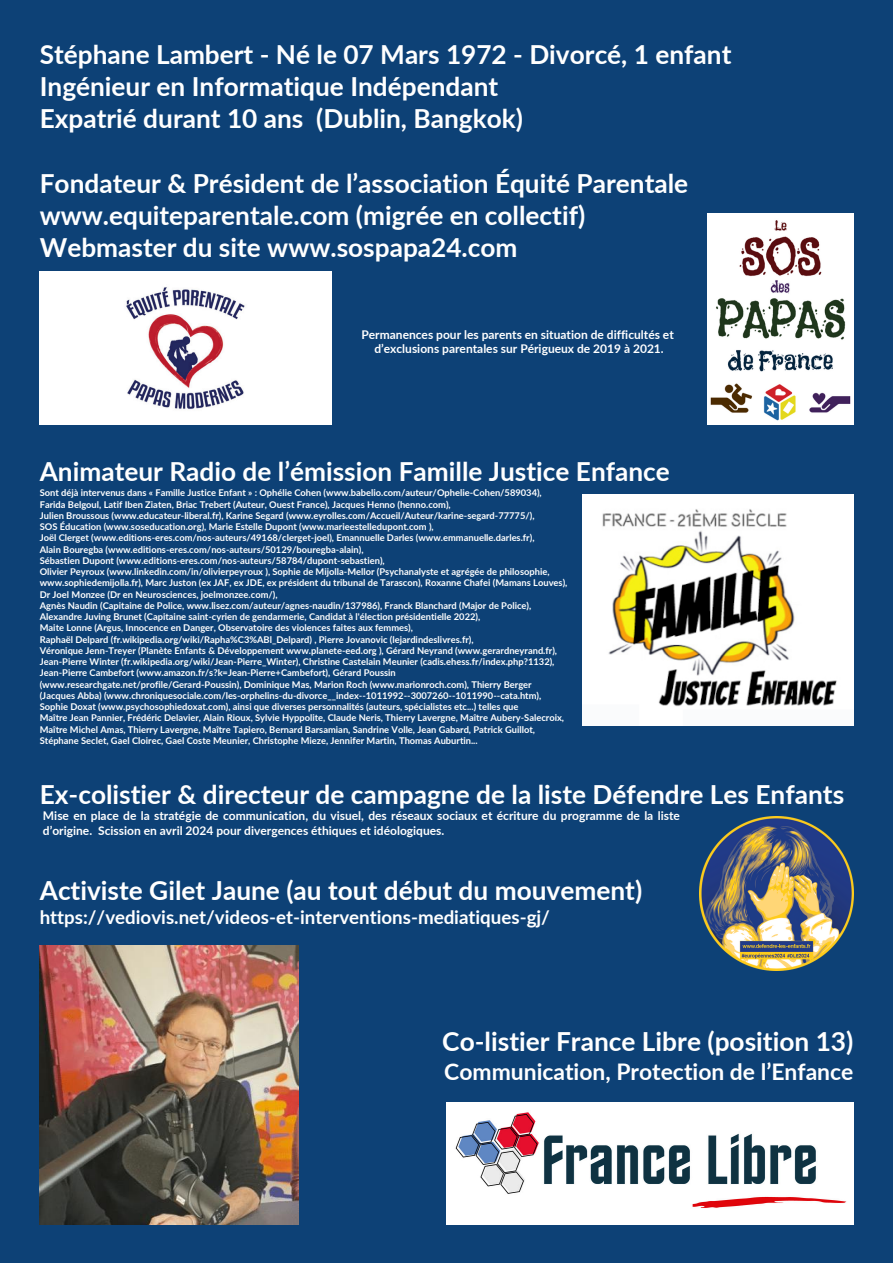
<style>
.page{position:relative;width:893px;height:1263px;background:#0d4176}
.page>*{position:absolute;margin:0;border:0;box-sizing:border-box;transform-origin:0 0}
.t1{font:700 26.25px/32.1px "Lato";color:#fff}
.t2{font:700 22.88px "Lato";color:#fff}
.t3{font:700 18.75px "Lato";color:#fff}
.t4{font:700 12px/14.6px "Lato";color:#fff;text-align:center}
.t5{font:700 9.3px "Lato";color:#fff}
</style>
<div class="page">
<img style="left:40px;top:946px;width:258px;height:279px">
<img style="left:699px;top:817px;width:154px;height:153px">
<img style="left:707px;top:213px;width:146px;height:211px">
<img style="left:583px;top:494px;width:270px;height:231px">
<img style="left:40px;top:271px;width:291px;height:153px">
<img style="left:446px;top:1103px;width:407px;height:122px">
<h1 class="t1" style="left:40px;top:38px;width:693px">Stéphane Lambert - Né le 07 Mars 1972 - Divorcé, 1 enfant<br>Ingénieur en Informatique Indépendant<br>Expatrié durant 10 ans (Dublin, Bangkok)</h1>
<p class="t1" style="left:40px;top:166px;width:650px">Fondateur &amp; Président de l’association Équité Parentale www.equiteparentale.com (migrée en collectif)<br>Webmaster du site www.sospapa24.com</p>
<p class="t4" style="left:361px;top:327px;width:314px">Permanences pour les parents en situation de difficultés et d’exclusions parentales sur Périgueux de 2019 à 2021.</p>
<p class="t1" style="left:40px;top:455px;width:631px">Animateur Radio de l’émission Famille Justice Enfance</p>
<p class="t5" style="left:40px;top:487px;width:503px">Sont déjà intervenus dans « Famille Justice Enfant » : Ophélie Cohen (www.babelio.com/auteur/Ophelie-Cohen/589034),</p>
<p class="t5" style="left:40px;top:498px;width:412px">Farida Belgoul, Latif Iben Ziaten, Briac Trebert (Auteur, Ouest France), Jacques Henno (henno.com),</p>
<p class="t5" style="left:40px;top:510px;width:496px">Julien Broussous (www.educateur-liberal.fr), Karine Segard (www.eyrolles.com/Accueil/Auteur/karine-segard-77775/),</p>
<p class="t5" style="left:40px;top:521px;width:395px">SOS Éducation (www.soseducation.org), Marie Estelle Dupont (www.marieestelledupont.com ),</p>
<p class="t5" style="left:40px;top:532px;width:496px">Joël Clerget (www.editions-eres.com/nos-auteurs/49168/clerget-joel), Emannuelle Darles (www.emmanuelle.darles.fr),</p>
<p class="t5" style="left:40px;top:543px;width:325px">Alain Bouregba (www.editions-eres.com/nos-auteurs/50129/bouregba-alain),</p>
<p class="t5" style="left:40px;top:555px;width:346px">Sébastien Dupont (www.editions-eres.com/nos-auteurs/58784/dupont-sebastien),</p>
<p class="t5" style="left:40px;top:566px;width:511px">Olivier Peyroux (www.linkedin.com/in/olivierpeyroux ), Sophie de Mijolla-Mellor (Psychanalyste et agrégée de philosophie,</p>
<p class="t5" style="left:40px;top:577px;width:529px">www.sophiedemijolla.fr), Marc Juston (ex JAF, ex JDE, ex président du tribunal de Tarascon), Roxanne Chafei (Mamans Louves),</p>
<p class="t5" style="left:40px;top:588px;width:239px">Dr Joel Monzee (Dr en Neurosciences, joelmonzee.com/),</p>
<p class="t5" style="left:40px;top:600px;width:493px">Agnès Naudin (Capitaine de Police, www.lisez.com/auteur/agnes-naudin/137986), Franck Blanchard (Major de Police),</p>
<p class="t5" style="left:40px;top:611px;width:442px">Alexandre Juving Brunet (Capitaine saint-cyrien de gendarmerie, Candidat à l'élection présidentielle 2022),</p>
<p class="t5" style="left:40px;top:622px;width:375px">Maite Lonne (Argus, Innocence en Danger, Observatoire des violences faites aux femmes),</p>
<p class="t5" style="left:40px;top:633px;width:435px">Raphaël Delpard (fr.wikipedia.org/wiki/Rapha%C3%ABl_Delpard) , Pierre Jovanovic (lejardindeslivres.fr),</p>
<p class="t5" style="left:40px;top:645px;width:519px">Véronique Jenn-Treyer (Planète Enfants &amp; Développement www.planete-eed.org ), Gérard Neyrand (www.gerardneyrand.fr),</p>
<p class="t5" style="left:40px;top:656px;width:516px">Jean-Pierre Winter (fr.wikipedia.org/wiki/Jean-Pierre_Winter), Christine Castelain Meunier (cadis.ehess.fr/index.php?1132),</p>
<p class="t5" style="left:40px;top:667px;width:358px">Jean-Pierre Cambefort (www.amazon.fr/s?k=Jean-Pierre+Cambefort), Gérard Poussin</p>
<p class="t5" style="left:40px;top:678px;width:493px">(www.researchgate.net/profile/Gerard-Poussin), Dominique Mas, Marion Roch (www.marionroch.com), Thierry Berger</p>
<p class="t5" style="left:40px;top:690px;width:503px">(Jacques Abba) (www.chroniquesociale.com/les-orphelins-du-divorce__index--1011992--3007260--1011990--cata.htm),</p>
<p class="t5" style="left:40px;top:701px;width:480px">Sophie Doxat (www.psychosophiedoxat.com), ainsi que diverses personnalités (auteurs, spécialistes etc...) telles que</p>
<p class="t5" style="left:40px;top:712px;width:526px">Maître Jean Pannier, Frédéric Delavier, Alain Rioux, Sylvie Hyppolite, Claude Neris, Thierry Lavergne, Maître Aubery-Salecroix,</p>
<p class="t5" style="left:40px;top:723px;width:497px">Maître Michel Amas, Thierry Lavergne, Maître Tapiero, Bernard Barsamian, Sandrine Volle, Jean Gabard, Patrick Guillot,</p>
<h1 class="t5" style="left:40px;top:735px;width:439px">Stéphane Seclet, Gael Cloirec, Gael Coste Meunier, Christophe Mieze, Jennifer Martin, Thomas Auburtin...</h1>
<h3 class="t1" style="left:40px;top:778px;width:806px">Ex-colistier &amp; directeur de campagne de la liste Défendre Les Enfants</h3>
<h2 class="t4" style="left:43px;top:808px;width:638px;text-align:left">Mise en place de la stratégie de communication, du visuel, des réseaux sociaux et écriture du programme de la liste d’origine. Scission en avril 2024 pour divergences éthiques et idéologiques.</h2>
<p class="t1" style="left:40px;top:874px;width:604px">Activiste Gilet Jaune (au tout début du mouvement)</p>
<p class="t3" style="left:40px;top:906px;width:512px">https://vediovis.net/videos-et-interventions-mediatiques-gj/</p>
<p class="t1" style="left:442px;top:1025px;width:412px">Co-listier France Libre (position 13)</p>
<p class="t2" style="left:444px;top:1057px;width:411px">Communication, Protection de l’Enfance</p>
</div>
